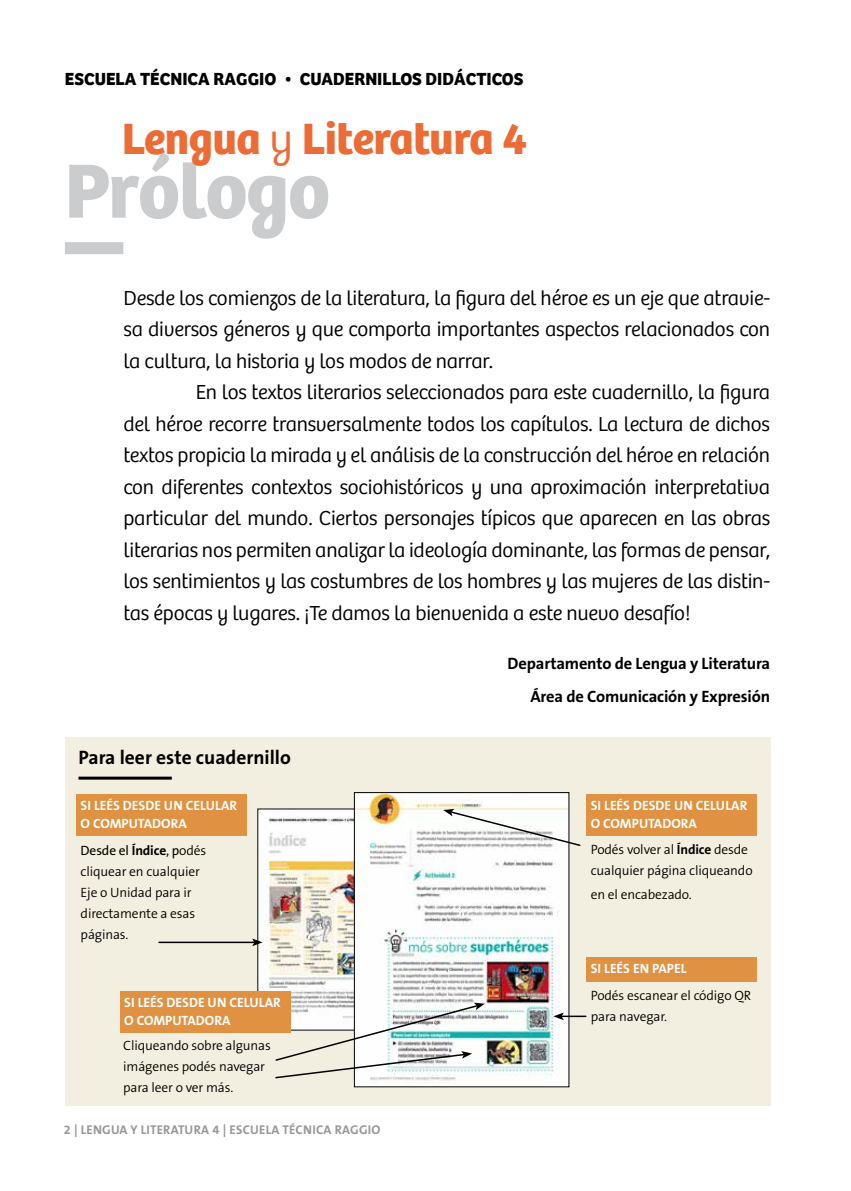
<style>
.page{position:relative;width:851px;height:1191px;background:#fff}
.page>*{position:absolute;margin:0;border:0;box-sizing:border-box;transform-origin:0 0}
.t1{font:700 79.5px "Bree";letter-spacing:-.01em;color:#cbccce}
.t2{font:700 45px "Bree";letter-spacing:-.01em;color:#ed6c36}
.t3{font:300 21px/31.5px "Bree";letter-spacing:-.01em;color:#000;text-align:justify}
.t4{font:700 19.5px "The Sans B7";color:#000}
.t5{font:700 18px "Bree";color:#000}
.t6{font:700 16.5px/32.5px "The Sans B7";letter-spacing:-.01em;color:#000;text-align:right}
.t7{font:300 13.5px/21px "The Sans B4";letter-spacing:-.01em;color:#000}
.t8{font:700 13.5px/18px "The Sans B7";color:#fff}
.t9{font:13.5px "The Sans B5 Plain";letter-spacing:-.01em;color:#000}
.t10{font:700 12.75px "The Sans B7";letter-spacing:.015em;color:#96979a}
.s1{font-weight:300}
.s2{font-family:"The Sans B7";font-weight:700}
.s3{font-family:"The Sans B4";font-weight:300}
</style>
<div class="page">
<div style="left:65px;top:242px;width:58px;height:12px;background:#cbccce"></div>
<div style="left:65px;top:737px;width:705px;height:369px;background:#f3efe0"></div>
<img style="left:259px;top:810px;width:95px;height:192px">
<img style="left:356px;top:794px;width:211px;height:291px">
<div style="left:354px;top:792px;width:215px;height:295px;border:1px solid #000"></div>
<div style="left:76px;top:794px;width:170px;height:41px;background:#e09141"></div>
<div style="left:586px;top:957px;width:170px;height:24px;background:#e09141"></div>
<div style="left:586px;top:794px;width:170px;height:41px;background:#e09141"></div>
<div style="left:120px;top:991px;width:170px;height:41px;background:#e09141"></div>
<hr style="left:159px;top:941px;width:95px;height:2px;background:#000">
<svg style="left:252px;top:938px;width:10px;height:8px"></svg>
<svg style="left:443px;top:809px;width:138px;height:38px"></svg>
<svg style="left:274px;top:1002px;width:211px;height:77px"></svg>
<hr style="left:561px;top:1015px;width:24px;height:2px;background:#000">
<svg style="left:553px;top:1012px;width:10px;height:8px"></svg>
<hr style="left:78px;top:776px;width:94px;height:3px;background:#000">
<p class="t5" style="left:65px;top:68px;width:460px">ESCUELA TÉCNICA RAGGIO • CUADERNILLOS DIDÁCTICOS</p>
<h2 class="t2" style="left:122px;top:112px;width:406px">Lengua <span class="s1">y</span> Literatura 4</h2>
<h1 class="t1" style="left:65px;top:143px;width:266px">Prólogo</h1>
<p class="t3" style="left:123px;top:282px;width:648px">Desde los comienzos de la literatura, la figura del héroe es un eje que atravie&shy;sa diversos géneros y que comporta importantes aspectos relacionados con la cultura, la historia y los modos de narrar.</p>
<p class="t3" style="left:123px;top:377px;width:648px;text-indent:72px">En los textos literarios seleccionados para este cuadernillo, la figura del héroe recorre transversalmente todos los capítulos. La lectura de dichos textos propicia la mirada y el análisis de la construcción del héroe en relación con diferentes contextos sociohistóricos y una aproximación interpretativa particular del mundo. Ciertos personajes típicos que aparecen en las obras literarias nos permiten analizar la ideología dominante, las formas de pensar, los sentimientos y las costumbres de los hombres y las mujeres de las distin&shy;tas épocas y lugares. ¡Te damos la bienvenida a este nuevo desafío!</p>
<p class="t6" style="left:507px;top:648px;width:264px">Departamento de Lengua y Literatura<br>Área de Comunicación y Expresión</p>
<p class="t4" style="left:78px;top:747px;width:214px">Para leer este cuadernillo</p>
<p class="t4" style="left:246px;top:747px;width:25px">r i</p>
<p class="t8" style="left:81px;top:796px;width:158px">SI LEÉS DESDE UN CELULAR<br>O COMPUTADORA</p>
<p class="t9" style="left:81px;top:843px;width:127px">Desde el <span class="s2">Índice</span>, p<span class="s3">odés</span></p>
<p class="t7" style="left:81px;top:861px;width:121px">cliquear en cualquier<br>Eje o Unidad para ir directamente a esas páginas.</p>
<p class="t8" style="left:124px;top:993px;width:158px">SI LEÉS DESDE UN CELULAR<br>O COMPUTADORA</p>
<p class="t7" style="left:123px;top:1035px;width:149px">Cliqueando sobre algunas imágenes podés navegar para leer o ver más.</p>
<p class="t10" style="left:64px;top:1123px;width:318px">2 | LENGUA Y LITERATURA 4 | ESCUELA TÉCNICA RAGGIO</p>
<p class="t8" style="left:590px;top:796px;width:158px">SI LEÉS DESDE UN CELULAR<br>O COMPUTADORA</p>
<p class="t7" style="left:590px;top:839px;width:163px">Podés volver al <span class="s2">Índice</span> desde cualquier página cliqueando</p>
<p class="t7" style="left:590px;top:884px;width:102px">en el encabezado.</p>
<p class="t8" style="left:590px;top:960px;width:97px">SI LEÉS EN PAPEL</p>
<p class="t7" style="left:590px;top:985px;width:162px">Podés escanear el código QR para navegar.</p>
</div>
